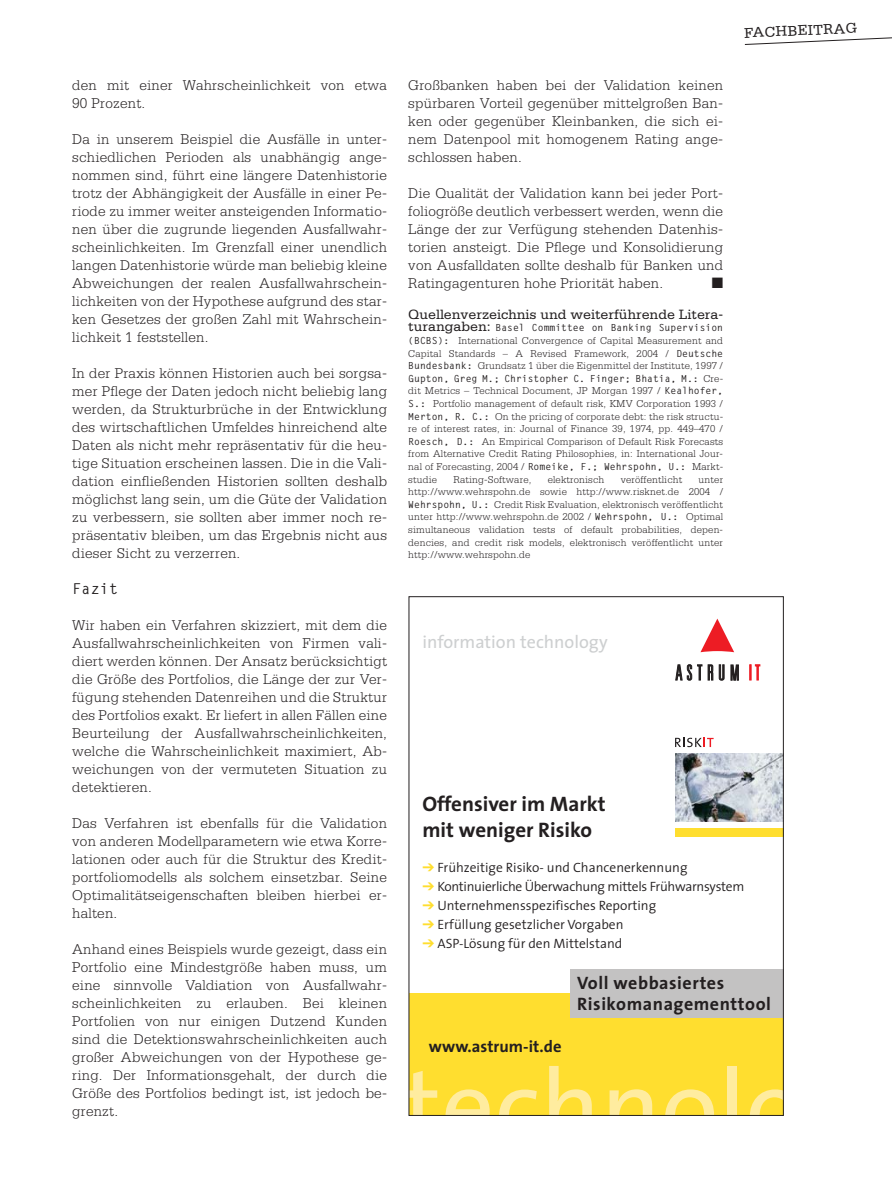
<style>
.page{position:relative;width:892px;height:1190px;background:#fff}
.page>*{position:absolute;margin:0;border:0;box-sizing:border-box;transform-origin:0 0}
.t1{font:105px "The Sans";color:#ffec9f}
.t2{font:700 21px/26.2px "The Sans";color:#231f20}
.t3{font:700 18px/21.6px "The Sans";letter-spacing:.03em;color:#231f20}
.t4{font:18px "The Sans";color:#cdcfd0}
.t5{font:700 16.5px "The Sans";color:#231f20}
.t6{font:300 15px/18px "Serifa";letter-spacing:.015em;color:#231f20;text-align:justify}
.t7{font:15px "Serifa";color:#231f20}
.t8{font:700 15px "Letter Gothic";letter-spacing:.015em;color:#231f20}
.t9{font:15px "Zapf Dingbats";color:#231f20}
.t10{font:14.25px "Serifa";color:#231f20}
.t11{font:300 13.5px "The Sans";color:#231f20}
.t12{font:300 13.5px "The Sans";letter-spacing:-.02em;color:#231f20}
.t13{font:300 10.5px/12.6px "Serifa";letter-spacing:.015em;color:#231f20;text-align:justify}
.t14{font:700 9.75px "Letter Gothic";color:#231f20}
.s1{font-family:"Serifa";font-weight:400;font-size:14.25px}
.s2{font-family:"Letter Gothic";font-weight:700;font-size:9.75px}
.s3{font-family:"Serifa";font-weight:300;font-size:10.5px}
.s4{color:#ffde2f}
</style>
<div class="page">
<svg style="left:408px;top:37px;width:483px;height:1079px"></svg>
<p class="t7" style="left:744px;top:28px;width:114px;rotate:-3deg">FACHBEITRAG</p>
<p class="t6" style="left:72px;top:77px;width:316px">den mit einer Wahrscheinlichkeit von etwa<br>90 Prozent.</p>
<p class="t6" style="left:72px;top:131px;width:316px">Da in unserem Beispiel die Ausfälle in unter&shy;schiedlichen Perioden als unabhängig ange&shy;nommen sind, führt eine längere Datenhistorie trotz der Abhängigkeit der Ausfälle in einer Pe&shy;riode zu immer weiter ansteigenden Informatio&shy;nen über die zugrunde liegenden Ausfallwahr&shy;scheinlichkeiten. Im Grenzfall einer unendlich langen Datenhistorie würde man beliebig kleine Abweichungen der realen Ausfallwahrschein&shy;lichkeiten von der Hypothese aufgrund des star&shy;ken Gesetzes der großen Zahl mit Wahrschein&shy;lichkeit 1 feststellen.</p>
<p class="t6" style="left:72px;top:365px;width:316px">In der Praxis können Historien auch bei sorgsa&shy;mer Pflege der Daten jedoch nicht beliebig lang werden, da Strukturbrüche in der Entwicklung des wirtschaftlichen Umfeldes hinreichend alte Daten als nicht mehr repräsentativ für die heu&shy;tige Situation erscheinen lassen. Die in die Vali&shy;dation einfließenden Historien sollten deshalb möglichst lang sein, um die Güte der Validation zu verbessern, sie sollten aber immer noch re&shy;präsentativ bleiben, um das Ergebnis nicht aus dieser Sicht zu verzerren.</p>
<p class="t8" style="left:72px;top:583px;width:47px">Fazit</p>
<p class="t6" style="left:72px;top:617px;width:316px">Wir haben ein Verfahren skizziert, mit dem die Ausfallwahrscheinlichkeiten von Firmen vali&shy;diert werden können. Der Ansatz berücksichtigt die Größe des Portfolios, die Länge der zur Ver&shy;fügung stehenden Datenreihen und die Struktur des Portfolios exakt. Er liefert in allen Fällen eine Beurteilung der Ausfallwahrscheinlichkeiten, welche die Wahrscheinlichkeit maximiert, Ab&shy;weichungen von der vermuteten Situation zu detektieren.</p>
<p class="t6" style="left:72px;top:815px;width:316px">Das Verfahren ist ebenfalls für die Validation von anderen Modellparametern wie etwa Korre&shy;lationen oder auch für die Struktur des Kredit&shy;portfoliomodells als solchem einsetzbar. Seine Optimalitätseigenschaften bleiben hierbei er&shy;halten.</p>
<p class="t6" style="left:72px;top:941px;width:316px">Anhand eines Beispiels wurde gezeigt, dass ein Portfolio eine Mindestgröße haben muss, um eine sinnvolle Valdiation von Ausfallwahr&shy;scheinlichkeiten zu erlauben. Bei kleinen Portfolien von nur einigen Dutzend Kunden sind die Detektionswahrscheinlichkeiten auch großer Abweichungen von der Hypothese ge&shy;ring. Der Informationsgehalt, der durch die Größe des Portfolios bedingt ist, ist jedoch be&shy;grenzt.</p>
<p class="t6" style="left:408px;top:77px;width:316px">Großbanken haben bei der Validation keinen spürbaren Vorteil gegenüber mittelgroßen Ban&shy;ken oder gegenüber Kleinbanken, die sich ei&shy;nem Datenpool mit homogenem Rating ange&shy;schlossen haben.</p>
<p class="t6" style="left:408px;top:185px;width:316px">Die Qualität der Validation kann bei jeder Port&shy;foliogröße deutlich verbessert werden, wenn die Länge der zur Verfügung stehenden Datenhis&shy;torien ansteigt. Die Pflege und Konsolidierung von Ausfalldaten sollte deshalb für Banken und Ratingagenturen hohe Priorität haben.</p>
<p class="t9" style="left:711px;top:276px;width:13px">■</p>
<p class="t10" style="left:408px;top:309px;width:316px">Quellenverzeichnis und weiterführende Litera-</p>
<p class="t14" style="left:408px;top:324px;width:316px"><span class="s1">turangaben:</span> Basel Committee on Banking Supervision</p>
<p class="t13" style="left:408px;top:335px;width:316px"><span class="s2">(BCBS):</span> International Convergence of Capital Measurement and Capital Standards – A Revised Framework, 2004 / <span class="s2">Deutsche Bundesbank:</span> Grundsatz 1 über die Eigenmittel der Institute, 1997 /</p>
<p class="t14" style="left:408px;top:375px;width:316px">Gupton, Greg M.; Christopher C. Finger; Bhatia, M.: <span class="s3">Cre-</span></p>
<p class="t13" style="left:408px;top:385px;width:316px">dit Metrics – Technical Document, JP Morgan 1997 / <span class="s2">Kealhofer, S.:</span> Portfolio management of default risk, KMV Corporation 1993 / <span class="s2">Merton, R. C.:</span> On the pricing of corporate debt: the risk structu&shy;re of interest rates, in: Journal of Finance 39, 1974, pp. 449–470 / <span class="s2">Roesch, D.:</span> An Empirical Comparison of Default Risk Forecasts from Alternative Credit Rating Philosophies, in: International Jour&shy;nal of Forecasting, 2004 / <span class="s2">Romeike, F.; Wehrspohn, U.:</span> Markt&shy;studie</p>
<p class="t13" style="left:453px;top:474px;width:79px">Rating-Software,</p>
<p class="t13" style="left:547px;top:474px;width:58px">elektronisch</p>
<p class="t13" style="left:620px;top:474px;width:63px">veröffentlicht</p>
<p class="t13" style="left:408px;top:474px;width:316px;text-indent:290px">unter http://www.wehrspohn.de sowie http://www.risknet.de 2004 / <span class="s2">Wehrspohn, U.:</span> Credit Risk Evaluation, elektronisch veröffentlicht unter http://www.wehrspohn.de 2002 / <span class="s2">Wehrspohn, U.:</span> Optimal simultaneous validation tests of default probabilities, depen&shy;dencies, and credit risk models, elektronisch veröffentlicht unter http://www.wehrspohn.de</p>
<p class="t4" style="left:422px;top:635px;width:187px">information technology</p>
<h2 class="t2" style="left:422px;top:793px;width:185px">Offensiver im Markt mit weniger Risiko</h2>
<p class="t11" style="left:422px;top:863px;width:267px"><span class="s4">➔</span> Frühzeitige Risiko- und Chancenerkennung</p>
<p class="t12" style="left:422px;top:881px;width:323px"><span class="s4">➔</span> Kontinuierliche Überwachung mittels Frühwarnsystem</p>
<p class="t11" style="left:422px;top:900px;width:235px"><span class="s4">➔</span> Unternehmensspezifisches Reporting</p>
<p class="t11" style="left:422px;top:919px;width:203px"><span class="s4">➔</span> Erfüllung gesetzlicher Vorgaben</p>
<p class="t11" style="left:422px;top:938px;width:201px"><span class="s4">➔</span> ASP-Lösung für den Mittelstand</p>
<p class="t3" style="left:577px;top:974px;width:195px">Voll webbasiertes<br>Risikomanagementtool</p>
<p class="t5" style="left:429px;top:1040px;width:134px">www.astrum-it.de</p>
<h1 class="t1" style="left:402px;top:1066px;width:402px">technolo</h1>
</div>
